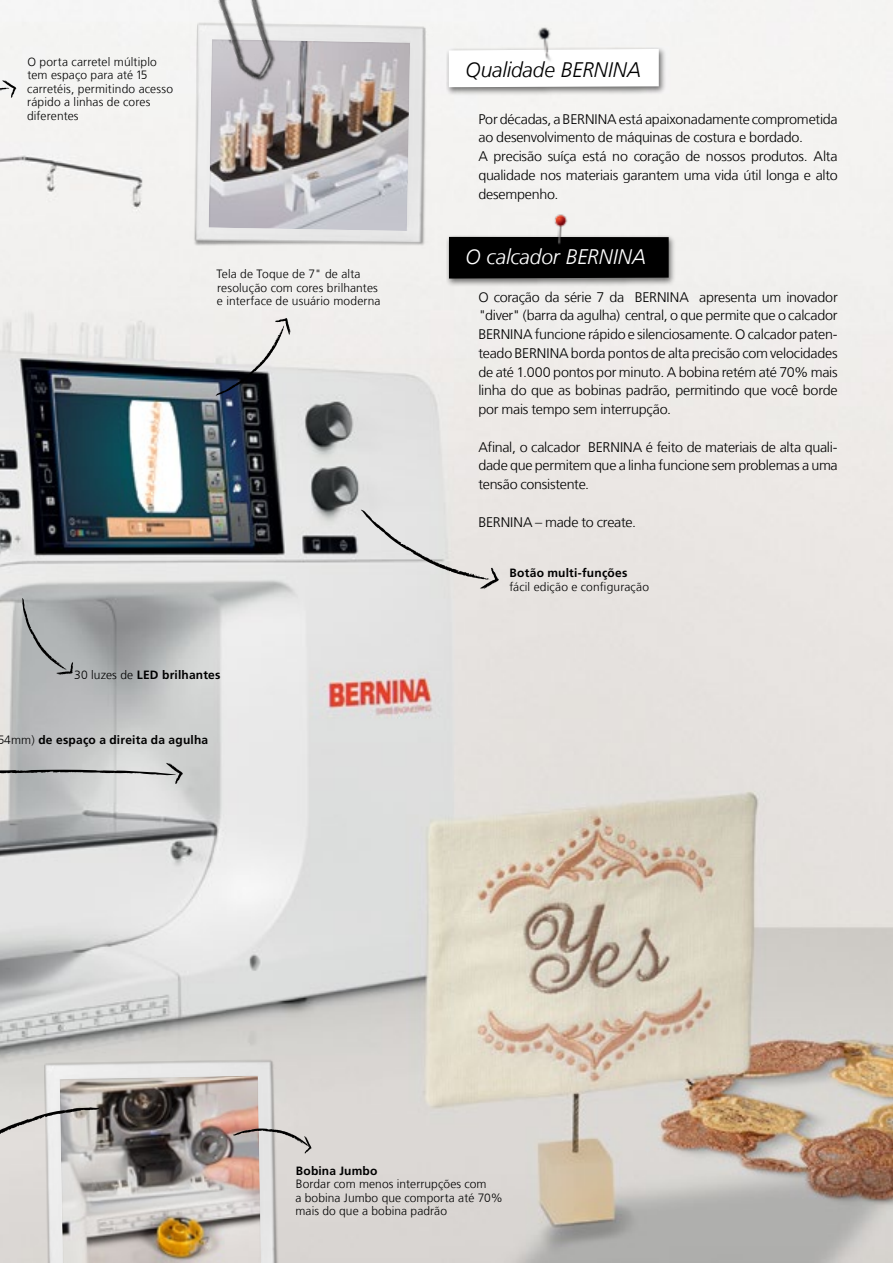
<style>
.page{position:relative;width:893px;height:1263px;background:#fff}
.page>*{position:absolute;margin:0;border:0;box-sizing:border-box;transform-origin:0 0}
.t1{font:italic 300 21px "Frutiger LT Com";letter-spacing:-.01em;color:#000}
.t2{font:italic 300 21px "Frutiger LT Com";letter-spacing:-.01em;color:#fff}
.t3{font:300 13.8px/18.8px "Frutiger LT Com";letter-spacing:-.02em;color:#000;text-align:justify}
.t4{font:300 12px/13.5px "Frutiger LT Com";letter-spacing:.01em;color:#000}
.t5{font:700 12px "Frutiger LT Com";letter-spacing:.015em;color:#000}
.s1{font-weight:300}
</style>
<div class="page">
<img style="left:0;top:0;width:893px;height:1263px">
<img style="left:180px;top:10px;width:260px;height:260px">
<svg style="left:207px;top:37px;width:204px;height:196px;background:#b4afaf"></svg>
<img style="left:199px;top:0;width:107px;height:103px">
<img style="left:31px;top:1046px;width:260px;height:28px">
<div style="left:446px;top:47px;width:220px;height:48px;background:#000;opacity:.55"></div>
<svg style="left:449px;top:49px;width:210px;height:38px"></svg>
<img style="left:532px;top:22px;width:32px;height:59px">
<svg style="left:0;top:763px;width:183px;height:21px;background:#b4b5b5"></svg>
<svg style="left:22px;top:598px;width:52px;height:78px;background:#a4a7a8"></svg>
<div style="left:446px;top:235px;width:230px;height:51px;background:#000;opacity:.55"></div>
<div style="left:449px;top:237px;width:220px;height:42px;background:#000"></div>
<img style="left:546px;top:205px;width:26px;height:63px">
<svg style="left:361px;top:510px;width:139px;height:80px;background:#dbd9d8"></svg>
<svg style="left:216px;top:318px;width:76px;height:78px;background:#b5b6b7"></svg>
<svg style="left:0;top:80px;width:17px;height:51px"></svg>
<svg style="left:0;top:1074px;width:311px;height:189px;background:#bbb4ae"></svg>
<p class="t4" style="left:27px;top:55px;width:147px">O porta carretel múltiplo tem espaço para até 15 carretéis, permitindo acesso rápido a linhas de cores diferentes</p>
<h1 class="t1" style="left:466px;top:57px;width:177px">Qualidade BERNINA</h1>
<p class="t3" style="left:478px;top:110px;width:361px;text-align:left">Por décadas, a BERNINA está apaixonadamente comprometida ao desenvolvimento de máquinas de costura e bordado.<br>A precisão suíça está no coração de nossos produtos. Alta qualidade nos materiais garantem uma vida útil longa e alto desempenho.</p>
<p class="t4" style="left:216px;top:267px;width:166px">Tela de Toque de 7" de alta resolução com cores brilhantes e interface de usuário moderna</p>
<p class="t5" style="left:74px;top:668px;width:148px"><span class="s1">30 luzes de</span> LED brilhantes</p>
<p class="t5" style="left:-3px;top:732px;width:213px"><span class="s1">54mm)</span> de espaço a direita da agulha</p>
<h1 class="t2" style="left:466px;top:244px;width:182px">O calcador BERNINA</h1>
<p class="t3" style="left:478px;top:288px;width:361px">O coração da série 7 da BERNINA apresenta um inovador "diver" (barra da agulha) central, o que permite que o calcador BERNINA funcione rápido e silenciosamente. O calcador paten&shy;teado BERNINA borda pontos de alta precisão com velocidades de até 1.000 pontos por minuto. A bobina retém até 70% mais linha do que as bobinas padrão, permitindo que você borde por mais tempo sem interrupção.</p>
<p class="t3" style="left:478px;top:438px;width:361px">Afinal, o calcador BERNINA é feito de materiais de alta quali&shy;dade que permitem que a linha funcione sem problemas a uma tensão consistente.</p>
<p class="t3" style="left:478px;top:513px;width:159px">BERNINA – made to create.</p>
<p class="t5" style="left:510px;top:566px;width:119px">Botão multi-funções</p>
<p class="t4" style="left:509px;top:580px;width:141px">fácil edição e configuração</p>
<p class="t5" style="left:296px;top:1164px;width:83px">Bobina Jumbo</p>
<p class="t4" style="left:295px;top:1177px;width:209px">Bordar com menos interrupções com<br>a bobina Jumbo que comporta até 70% mais do que a bobina padrão</p>
</div>
